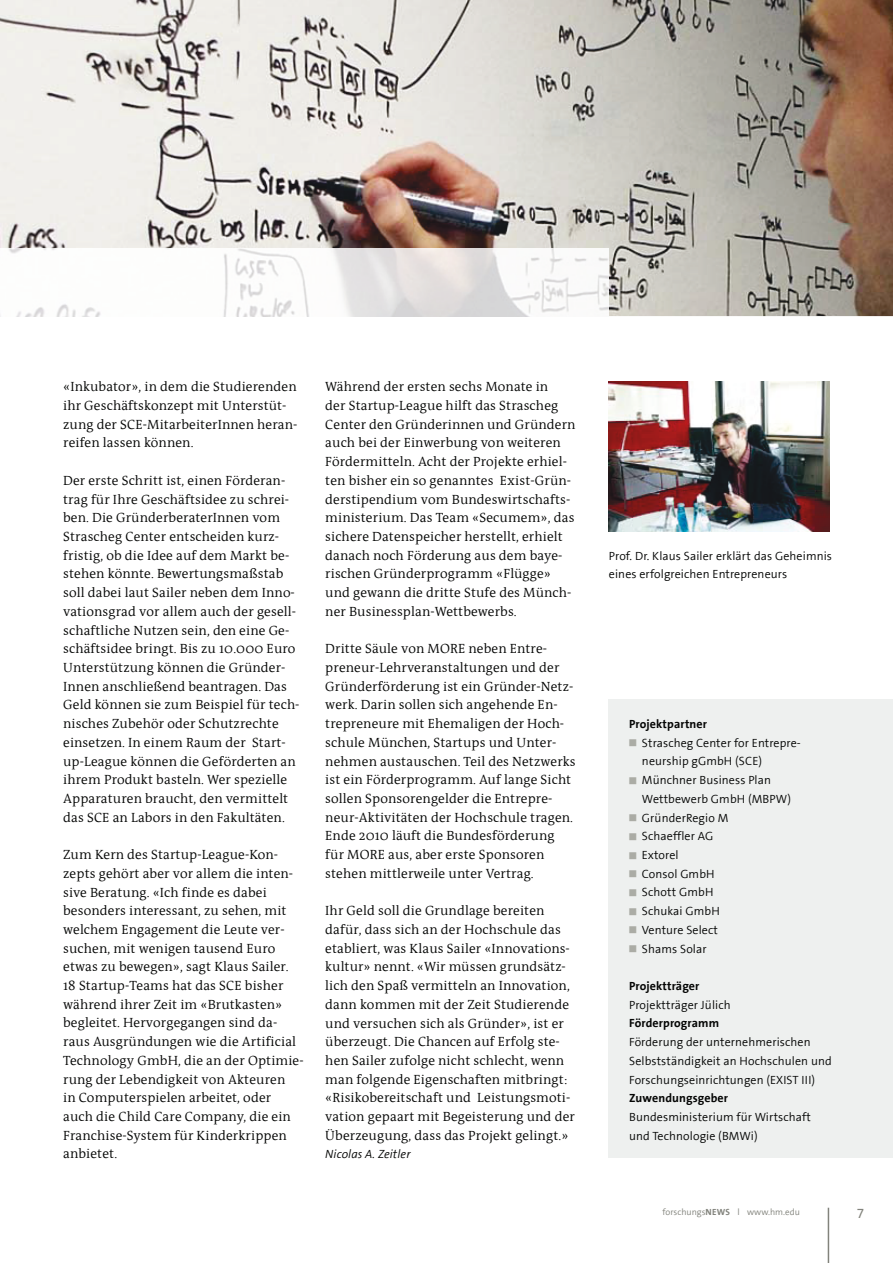
<style>
.page{position:relative;width:893px;height:1263px;background:#fff}
.page>*{position:absolute;margin:0;border:0;box-sizing:border-box;transform-origin:0 0}
.t1{font:13.5px/18.8px "FHM Antiqua";letter-spacing:.01em;color:#040504}
.t2{font:13.5px "The Sans Expert";color:#82837c}
.t3{font:12px/18.8px "FHM The Sans";letter-spacing:.01em;color:#040504}
.t4{font:700 12px "FHM The Sans";letter-spacing:.01em;color:#040504}
.t5{font:italic 12px "FHM The Sans";letter-spacing:.01em;color:#040504}
.t6{font:9px "FHM The Sans";color:#82837c}
.s1{font-weight:700}
</style>
<div class="page">
<hr style="left:828px;top:1208px;width:1px;height:55px;background:#82837c">
<img style="left:0;top:0;width:893px;height:316px">
<div style="left:609px;top:700px;width:284px;height:458px;background:#eef0ef"></div>
<img style="left:0;top:249px;width:609px;height:67px">
<img style="left:609px;top:382px;width:220px;height:149px">
<p class="t1" style="left:63px;top:378px;width:236px">«Inkubator», in dem die Studierenden ihr Geschäftskonzept mit Unterstüt&shy;zung der SCE-MitarbeiterInnen heran&shy;reifen lassen können.</p>
<p class="t1" style="left:63px;top:471px;width:238px">Der erste Schritt ist, einen Förderan&shy;trag für Ihre Geschäftsidee zu schrei&shy;ben. Die GründerberaterInnen vom Strascheg Center entscheiden kurz&shy;fristig, ob die Idee auf dem Markt be&shy;stehen könnte. Bewertungsmaßstab soll dabei laut Sailer neben dem Inno&shy;vationsgrad vor allem auch der gesell&shy;schaftliche Nutzen sein, den eine Ge&shy;schäftsidee bringt. Bis zu 10.000 Euro Unterstützung können die Gründer-Innen anschließend beantragen. Das Geld können sie zum Beispiel für tech&shy;nisches Zubehör oder Schutzrechte einsetzen. In einem Raum der Start&shy;up-League können die Geförderten an ihrem Produkt basteln. Wer spezielle Apparaturen braucht, den vermittelt das SCE an Labors in den Fakultäten.</p>
<p class="t1" style="left:63px;top:845px;width:242px">Zum Kern des Startup-League-Kon&shy;zepts gehört aber vor allem die inten&shy;sive Beratung. «Ich finde es dabei besonders interessant, zu sehen, mit welchem Engagement die Leute ver&shy;suchen, mit wenigen tausend Euro etwas zu bewegen», sagt Klaus Sailer.<br>18 Startup-Teams hat das SCE bisher während ihrer Zeit im «Brutkasten» begleitet. Hervorgegangen sind da&shy;raus Ausgründungen wie die Artificial Technology GmbH, die an der Optimie&shy;rung der Lebendigkeit von Akteuren<br>in Computerspielen arbeitet, oder auch die Child Care Company, die ein Franchise-System für Kinderkrippen anbietet.</p>
<p class="t1" style="left:325px;top:378px;width:252px">Während der ersten sechs Monate in<br>der Startup-League hilft das Strascheg Center den Gründerinnen und Gründern auch bei der Einwerbung von weiteren Fördermitteln. Acht der Projekte erhiel&shy;ten bisher ein so genanntes Exist-Grün&shy;derstipendium vom Bundeswirtschafts&shy;ministerium. Das Team «Secumem», das sichere Datenspeicher herstellt, erhielt danach noch Förderung aus dem baye&shy;rischen Gründerprogramm «Flügge» und gewann die dritte Stufe des Münch&shy;ner Businessplan-Wettbewerbs.</p>
<p class="t1" style="left:325px;top:640px;width:252px">Dritte Säule von MORE neben Entre&shy;preneur-Lehrveranstaltungen und der Gründerförderung ist ein Gründer-Netz&shy;werk. Darin sollen sich angehende En&shy;trepreneure mit Ehemaligen der Hoch&shy;schule München, Startups und Unter&shy;nehmen austauschen. Teil des Netzwerks ist ein Förderprogramm. Auf lange Sicht sollen Sponsorengelder die Entrepre&shy;neur-Aktivitäten der Hochschule tragen.<br>Ende 2010 läuft die Bundesförderung für MORE aus, aber erste Sponsoren stehen mittlerweile unter Vertrag.</p>
<p class="t1" style="left:325px;top:902px;width:251px">Ihr Geld soll die Grundlage bereiten dafür, dass sich an der Hochschule das etabliert, was Klaus Sailer «Innovations&shy;kultur» nennt. «Wir müssen grundsätz&shy;lich den Spaß vermitteln an Innovation, dann kommen mit der Zeit Studierende und versuchen sich als Gründer», ist er überzeugt. Die Chancen auf Erfolg ste&shy;hen Sailer zufolge nicht schlecht, wenn man folgende Eigenschaften mitbringt: «Risikobereitschaft und Leistungsmoti&shy;vation gepaart mit Begeisterung und der Überzeugung, dass das Projekt gelingt.»</p>
<p class="t5" style="left:325px;top:1148px;width:87px">Nicolas A. Zeitler</p>
<p class="t3" style="left:609px;top:546px;width:225px">Prof. Dr. Klaus Sailer erklärt das Geheimnis eines erfolgreichen Entrepreneurs</p>
<p class="t4" style="left:629px;top:717px;width:79px">Projektpartner</p>
<p class="t3" style="left:642px;top:734px;width:160px">Strascheg Center for Entrepre&shy;neurship gGmbH (SCE)<br>Münchner Business Plan<br>Wettbewerb GmbH (MBPW)<br>GründerRegio M<br>Schaeffler AG<br>Extorel<br>Consol GmbH<br>Schott GmbH<br>Schukai GmbH<br>Venture Select<br>Shams Solar</p>
<p class="t4" style="left:629px;top:979px;width:72px">Projektträger</p>
<p class="t3" style="left:629px;top:996px;width:103px">Projektträger Jülich</p>
<p class="t4" style="left:629px;top:1017px;width:91px">Förderprogramm</p>
<p class="t3" style="left:629px;top:1033px;width:204px">Förderung der unternehmerischen<br>Selbstständigkeit an Hochschulen und<br>Forschungseinrichtungen (EXIST III)</p>
<p class="t4" style="left:629px;top:1092px;width:100px">Zuwendungsgeber</p>
<p class="t3" style="left:629px;top:1108px;width:183px">Bundesministerium für Wirtschaft und Technologie (BMWi)</p>
<p class="t6" style="left:662px;top:1207px;width:139px">forschungs<span class="s1">NEWS</span> l www.hm.edu</p>
<p class="t2" style="left:857px;top:1206px;width:9px">7</p>
</div>
